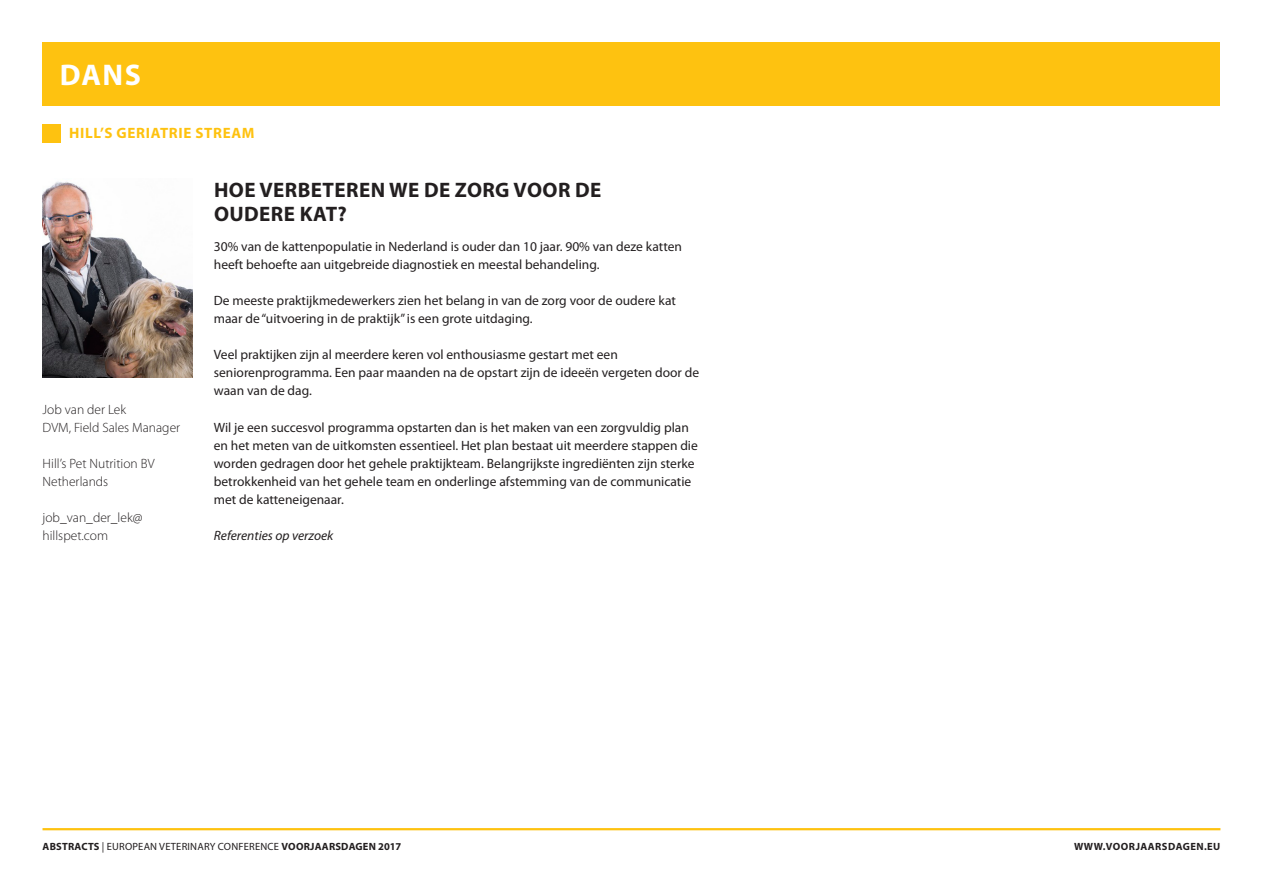
<style>
.page{position:relative;width:1263px;height:893px;background:#fff}
.page>*{position:absolute;margin:0;border:0;box-sizing:border-box;transform-origin:0 0}
.t1{font:700 30px "Myriad Pro";color:#fff}
._02_Titel_Abstract{font:700 21px/24px "Myriad Pro";letter-spacing:.02em;color:#231f20}
.t2{font:700 15px "Myriad Pro";letter-spacing:.045em;color:#fec210}
._01_Platte_tekst{font:13.5px/18px "Myriad Pro";color:#231f20}
.t3{font:300 13.5px/18px "Myriad Pro";color:#231f20}
._04_Tussenkop_Cursie{font:italic 13.5px "Myriad Pro";color:#231f20}
.t4{font:10.5px "Myriad Pro";letter-spacing:.02em;color:#231f20}
.t5{font:700 10.5px "Myriad Pro";letter-spacing:.045em;color:#231f20}
.s1{font-weight:700}
</style>
<div class="page">
<div style="left:43px;top:43px;width:1177px;height:63px;background:#fec210"></div>
<hr style="left:43px;top:828px;width:1177px;height:2px;background:#fec210">
<div style="left:43px;top:124px;width:18px;height:18px;background:#fec210"></div>
<img style="left:43px;top:181px;width:150px;height:196px">
<hr style="left:1262px;top:43px;width:1px;height:31px;background:#ed028c">
<h1 class="t1" style="left:60px;top:58px;width:83px">DANS</h1>
<p class="t2" style="left:69px;top:125px;width:187px">HILL’S GERIATRIE STREAM</p>
<p class="t3" style="left:43px;top:400px;width:139px">Job van der Lek<br>DVM, Field Sales Manager</p>
<p class="t3" style="left:43px;top:454px;width:114px">Hill’s Pet Nutrition BV<br>Netherlands</p>
<p class="t3" style="left:43px;top:509px;width:101px">job_van_der_lek@ hillspet.com</p>
<p class="_02_Titel_Abstract" style="left:214px;top:178px;width:389px">HOE VERBETEREN WE DE ZORG VOOR DE<br>OUDERE KAT?</p>
<p class="_01_Platte_tekst" style="left:214px;top:238px;width:470px">30% van de kattenpopulatie in Nederland is ouder dan 10 jaar. 90% van deze katten heeft behoefte aan uitgebreide diagnostiek en meestal behandeling.</p>
<p class="_01_Platte_tekst" style="left:214px;top:292px;width:464px">De meeste praktijkmedewerkers zien het belang in van de zorg voor de oudere kat maar de “uitvoering in de praktijk” is een grote uitdaging.</p>
<p class="_01_Platte_tekst" style="left:214px;top:346px;width:487px">Veel praktijken zijn al meerdere keren vol enthousiasme gestart met een seniorenprogramma. Een paar maanden na de opstart zijn de ideeën vergeten door de waan van de dag.</p>
<p class="_01_Platte_tekst" style="left:214px;top:418px;width:486px">Wil je een succesvol programma opstarten dan is het maken van een zorgvuldig plan en het meten van de uitkomsten essentieel. Het plan bestaat uit meerdere stappen die worden gedragen door het gehele praktijkteam. Belangrijkste ingrediënten zijn sterke betrokkenheid van het gehele team en onderlinge afstemming van de communicatie met de katteneigenaar.</p>
<p class="_04_Tussenkop_Cursie" style="left:214px;top:528px;width:121px">Referenties op verzoek</p>
<p class="t4" style="left:43px;top:841px;width:360px"><span class="s1">ABSTRACTS</span> | EUROPEAN VETERINARY CONFERENCE <span class="s1">VOORJAARSDAGEN 2017</span></p>
<p class="t5" style="left:1074px;top:841px;width:148px">WWW.VOORJAARSDAGEN.EU</p>
</div>
